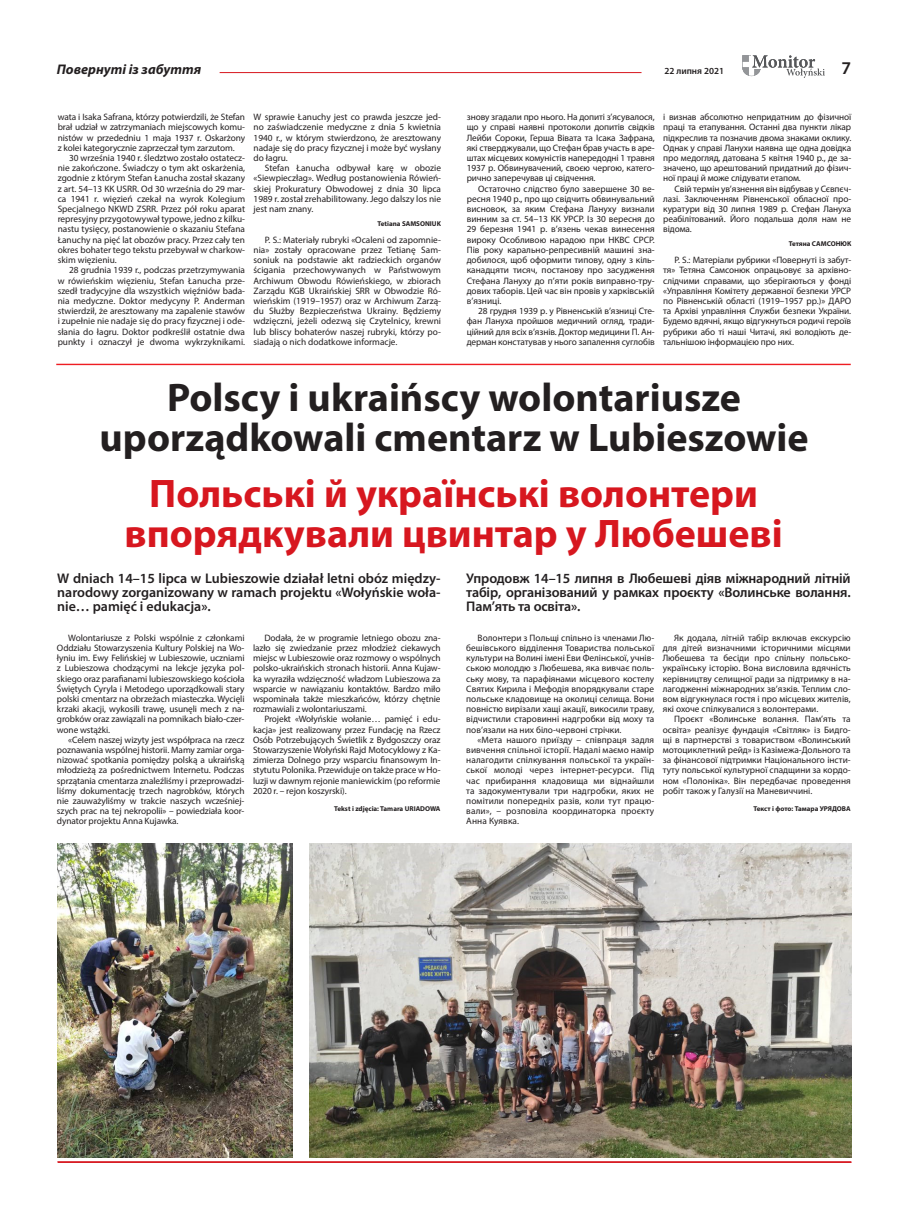
<style>
.page{position:relative;width:908px;height:1211px;background:#fff}
.page>*{position:absolute;margin:0;border:0;box-sizing:border-box;transform-origin:0 0}
.t1{font:700 40px/40px "Myriad Pro";color:#231f20;text-align:center}
.t2{font:700 40px/40px "Myriad Pro";color:#d7171f;text-align:center}
.t3{font:600 18px "Myriad Pro";color:#231f20}
.t4{font:600 14px/14px "Myriad Pro";letter-spacing:-.005em;color:#231f20;text-align:justify}
.t5{font:italic 700 14px "Myriad Pro";color:#231f20}
.t6{font:9.3px/10.2px "Myriad Pro";letter-spacing:-.005em;color:#231f20;text-align:justify}
.t7{font:600 9.3px "Myriad Pro";color:#231f20}
.t8{font:700 7px "Myriad Pro";color:#231f20}
</style>
<div class="page">
<hr style="left:58px;top:1161px;width:793px;height:1px;background:#d7171f">
<svg style="left:742px;top:55px;width:82px;height:23px"></svg>
<hr style="left:57px;top:1161px;width:793px;height:1px;background:#d7171f">
<hr style="left:219px;top:72px;width:422px;height:1px;background:#d7171f">
<hr style="left:56px;top:364px;width:794px;height:1px;background:#ee1d23">
<img style="left:58px;top:843px;width:234px;height:314px">
<img style="left:310px;top:843px;width:540px;height:314px">
<h3 class="t5" style="left:57px;top:60px;width:146px">Повернуті із забуття</h3>
<p class="t7" style="left:664px;top:65px;width:61px">22 липня 2021</p>
<h2 class="t3" style="left:841px;top:56px;width:11px">7</h2>
<p class="t6" style="left:58px;top:112px;width:189px">wata i Isaka Safrana, którzy potwierdzili, że Stefan brał udział w zatrzymaniach miejscowych komu&shy;nistów w przededniu 1 maja 1937 r. Oskarżony z kolei kategorycznie zaprzeczał tym zarzutom.</p>
<p class="t6" style="left:58px;top:153px;width:189px;text-indent:11px">30 września 1940 r. śledztwo zostało ostatecz&shy;nie zakończone. Świadczy o tym akt oskarżenia, zgodnie z którym Stefan Łanucha został skazany z art. 54–13 КК USRR. Od 30 września do 29 mar&shy;ca 1941 r. więzień czekał na wyrok Kolegium Specjalnego NKWD ZSRR. Przez pół roku aparat represyjny przygotowywał typowe, jedno z kilku&shy;nastu tysięcy, postanowienie o skazaniu Stefana Łanuchy na pięć lat obozów pracy. Przez cały ten okres bohater tego tekstu przebywał w charkow&shy;skim więzieniu.</p>
<p class="t6" style="left:58px;top:265px;width:189px;text-indent:11px">28 grudnia 1939 r., podczas przetrzymywania w rówieńskim więzieniu, Stefan Łanucha prze&shy;szedł tradycyjne dla wszystkich więźniów bada&shy;nia medyczne. Doktor medycyny P. Anderman stwierdził, że aresztowany ma zapalenie stawów i zupełnie nie nadaje się do pracy fizycznej i ode&shy;słania do łagru. Doktor podkreślił ostatnie dwa punkty i oznaczył je dwoma wykrzyknikami.</p>
<p class="t6" style="left:253px;top:112px;width:189px">W sprawie Łanuchy jest co prawda jeszcze jed&shy;no zaświadczenie medyczne z dnia 5 kwietnia 1940 r., w którym stwierdzono, że aresztowany nadaje się do pracy fizycznej i może być wysłany do łagru.</p>
<p class="t6" style="left:253px;top:163px;width:189px;text-indent:11px">Stefan Łanucha odbywał karę w obozie «Siewpieczłag». Według postanowienia Rówień&shy;skiej Prokuratury Obwodowej z dnia 30 lipca 1989 r. został zrehabilitowany. Jego dalszy los nie jest nam znany.</p>
<p class="t8" style="left:377px;top:219px;width:65px">Tetiana SAMSONIUK</p>
<p class="t6" style="left:253px;top:234px;width:189px;text-indent:11px">P. S.: Materiały rubryki «Ocaleni od zapomnie&shy;nia» zostały opracowane przez Tetianę Sam&shy;soniuk na podstawie akt radzieckich organów ścigania przechowywanych w Państwowym Archiwum Obwodu Rówieńskiego, w zbiorach Zarządu KGB Ukraińskiej SRR w Obwodzie Ró&shy;wieńskim (1919–1957) oraz w Archiwum Zarzą&shy;du Służby Bezpieczeństwa Ukrainy. Będziemy wdzięczni, jeżeli odezwą się Czytelnicy, krewni lub bliscy bohaterów naszej rubryki, którzy po&shy;siadają o nich dodatkowe informacje.</p>
<p class="t6" style="left:466px;top:112px;width:189px">знову згадали про нього. На допиті з’ясувалося, що у справі наявні протоколи допитів свідків Лейби Сороки, Герша Вівата та Ісака Зафрана, які стверджували, що Стефан брав участь в аре&shy;штах місцевих комуністів напередодні 1 травня 1937 р. Обвинувачений, своєю чергою, катего&shy;рично заперечував ці свідчення.</p>
<p class="t6" style="left:466px;top:183px;width:189px;text-indent:11px">Остаточно слідство було завершене 30 ве&shy;ресня 1940 р., про що свідчить обвинувальний висновок, за яким Стефана Лануху визнали винним за ст. 54–13 КК УРСР. Із 30 вересня до 29 березня 1941 р. в’язень чекав винесення вироку Особливою нарадою при НКВС СРСР.<br>Пів року карально-репресивній машині зна&shy;добилося, щоб оформити типову, одну з кіль&shy;канадцяти тисяч, постанову про засудження Стефана Лануху до п’яти років виправно-тру&shy;дових таборів. Цей час він провів у харківській в’язниці.</p>
<p class="t6" style="left:466px;top:306px;width:189px;text-indent:11px">28 грудня 1939 р. у Рівненській в’язниці Сте&shy;фан Лануха пройшов медичний огляд, тради&shy;ційний для всіх в’язнів. Доктор медицини П. Ан&shy;дерман констатував у нього запалення суглобів</p>
<p class="t6" style="left:663px;top:112px;width:189px">і визнав абсолютно непридатним до фізичної праці та етапування. Останні два пункти лікар підкреслив та позначив двома знаками оклику.<br>Однак у справі Ланухи наявна ще одна довідка про медогляд, датована 5 квітня 1940 р., де за&shy;значено, що арештований придатний до фізич&shy;ної праці й може слідувати етапом.</p>
<p class="t6" style="left:663px;top:183px;width:189px;text-indent:11px">Свій термін ув’язнення він відбував у Сєвпєч&shy;лазі. Заключенням Рівненської обласної про&shy;куратури від 30 липня 1989 р. Стефан Лануха реабілітований. Його подальша доля нам не відома.</p>
<p class="t8" style="left:788px;top:239px;width:64px">Тетяна САМСОНЮК</p>
<p class="t6" style="left:663px;top:255px;width:189px;text-indent:11px">P. S.: Матеріали рубрики «Повернуті із забут&shy;тя» Тетяна Самсонюк опрацьовує за архівно&shy;слідчими справами, що зберігаються у фонді «Управління Комітету державної безпеки УРСР по Рівненській області (1919–1957 рр.)» ДАРО та Архіві управління Служби безпеки України.<br>Будемо вдячні, якщо відгукнуться родичі героїв рубрики або ті наші Читачі, які володіють де&shy;тальнішою інформацією про них.</p>
<h1 class="t1" style="left:100px;top:376px;width:710px">Polscy i ukraińscy wolontariusze uporządkowali cmentarz w Lubieszowie</h1>
<h1 class="t2" style="left:124px;top:472px;width:659px">Польські й українські волонтери впорядкували цвинтар у Любешеві</h1>
<h3 class="t4" style="left:466px;top:571px;width:386px">Упродовж 14–15 липня в Любешеві діяв міжнародний літній табір, організований у рамках проєкту «Волинське волання.<br>Пам’ять та освіта».</h3>
<p class="t6" style="left:466px;top:632px;width:189px;text-indent:11px">Волонтери з Польщі спільно із членами Лю&shy;бешівського відділення Товариства польської культури на Волині імені Еви Фелінської, учнів&shy;ською молоддю з Любешева, яка вивчає поль&shy;ську мову, та парафіянами місцевого костелу Святих Кирила і Мефодія впорядкували старе польське кладовище на околиці селища. Вони повністю вирізали хащі акації, викосили траву, відчистили старовинні надгробки від моху та пов’язали на них біло-червоні стрічки.</p>
<p class="t6" style="left:466px;top:734px;width:189px;text-indent:11px">«Мета нашого приїзду – співпраця задля вивчення спільної історії. Надалі маємо намір налагодити спілкування польської та україн&shy;ської молоді через інтернет-ресурси. Під час прибирання кладовища ми віднайшли та задокументували три надгробки, яких не помітили попередніх разів, коли тут працю&shy;вали», – розповіла координаторка проєкту Анна Куявка.</p>
<h3 class="t4" style="left:57px;top:571px;width:384px">W dniach 14–15 lipca w Lubieszowie działał letni obóz między&shy;narodowy zorganizowany w ramach projektu «Wołyńskie woła&shy;nie… pamięć i edukacja».</h3>
<p class="t6" style="left:57px;top:632px;width:189px;text-indent:11px">Wolontariusze z Polski wspólnie z członkami Oddziału Stowarzyszenia Kultury Polskiej na Wo&shy;łyniu im. Ewy Felińskiej w Lubieszowie, uczniami z Lubieszowa chodzącymi na lekcje języka pol&shy;skiego oraz parafianami lubieszowskiego kościoła Świętych Cyryla i Metodego uporządkowali stary polski cmentarz na obrzeżach miasteczka. Wycięli krzaki akacji, wykosili trawę, usunęli mech z na&shy;grobków oraz zawiązali na pomnikach biało-czer&shy;wone wstążki.</p>
<p class="t6" style="left:57px;top:734px;width:189px;text-indent:11px">«Celem naszej wizyty jest współpraca na rzecz poznawania wspólnej historii. Mamy zamiar orga&shy;nizować spotkania pomiędzy polską a ukraińską młodzieżą za pośrednictwem Internetu. Podczas sprzątania cmentarza znaleźliśmy i przeprowadzi&shy;liśmy dokumentację trzech nagrobków, których nie zauważyliśmy w trakcie naszych wcześniej&shy;szych prac na tej nekropolii» – powiedziała koor&shy;dynator projektu Anna Kujawka.</p>
<p class="t6" style="left:662px;top:632px;width:189px;text-indent:11px">Як додала, літній табір включав екскурсію для дітей визначними історичними місцями Любешева та бесіди про спільну польсько&shy;українську історію. Вона висловила вдячність керівництву селищної ради за підтримку в на&shy;лагодженні міжнародних зв’язків. Теплим сло&shy;вом відгукнулася гостя і про місцевих жителів, які охоче спілкувалися з волонтерами.</p>
<p class="t6" style="left:662px;top:714px;width:189px;text-indent:11px">Проєкт «Волинське волання. Пам’ять та освіта» реалізує фундація «Світляк» із Бидго&shy;щі в партнерстві з товариством «Волинський мотоциклетний рейд» із Казімежа-Дольного та за фінансової підтримки Національного інсти&shy;туту польської культурної спадщини за кордо&shy;ном «Полоніка». Він передбачає проведення робіт також у Галузії на Маневиччині.</p>
<p class="t8" style="left:753px;top:804px;width:99px">Текст і фото: Тамара УРЯДОВА</p>
<p class="t6" style="left:253px;top:632px;width:189px;text-indent:11px">Dodała, że w programie letniego obozu zna&shy;lazło się zwiedzanie przez młodzież ciekawych miejsc w Lubieszowie oraz rozmowy o wspólnych polsko-ukraińskich stronach historii. Anna Kujaw&shy;ka wyraziła wdzięczność władzom Lubieszowa za wsparcie w nawiązaniu kontaktów. Bardzo miło wspominała także mieszkańców, którzy chętnie rozmawiali z wolontariuszami.</p>
<p class="t6" style="left:253px;top:714px;width:189px;text-indent:11px">Projekt «Wołyńskie wołanie… pamięć i edu&shy;kacja» jest realizowany przez Fundację na Rzecz Osób Potrzebujących Świetlik z Bydgoszczy oraz Stowarzyszenie Wołyński Rajd Motocyklowy z Ka&shy;zimierza Dolnego przy wsparciu finansowym In&shy;stytutu Polonika. Przewiduje on także prace w Ho&shy;luzji w dawnym rejonie maniewickim (po reformie 2020 r. – rejon koszyrski).</p>
<p class="t8" style="left:334px;top:804px;width:108px">Tekst i zdjęcia: Tamara URIADOWA</p>
</div>
